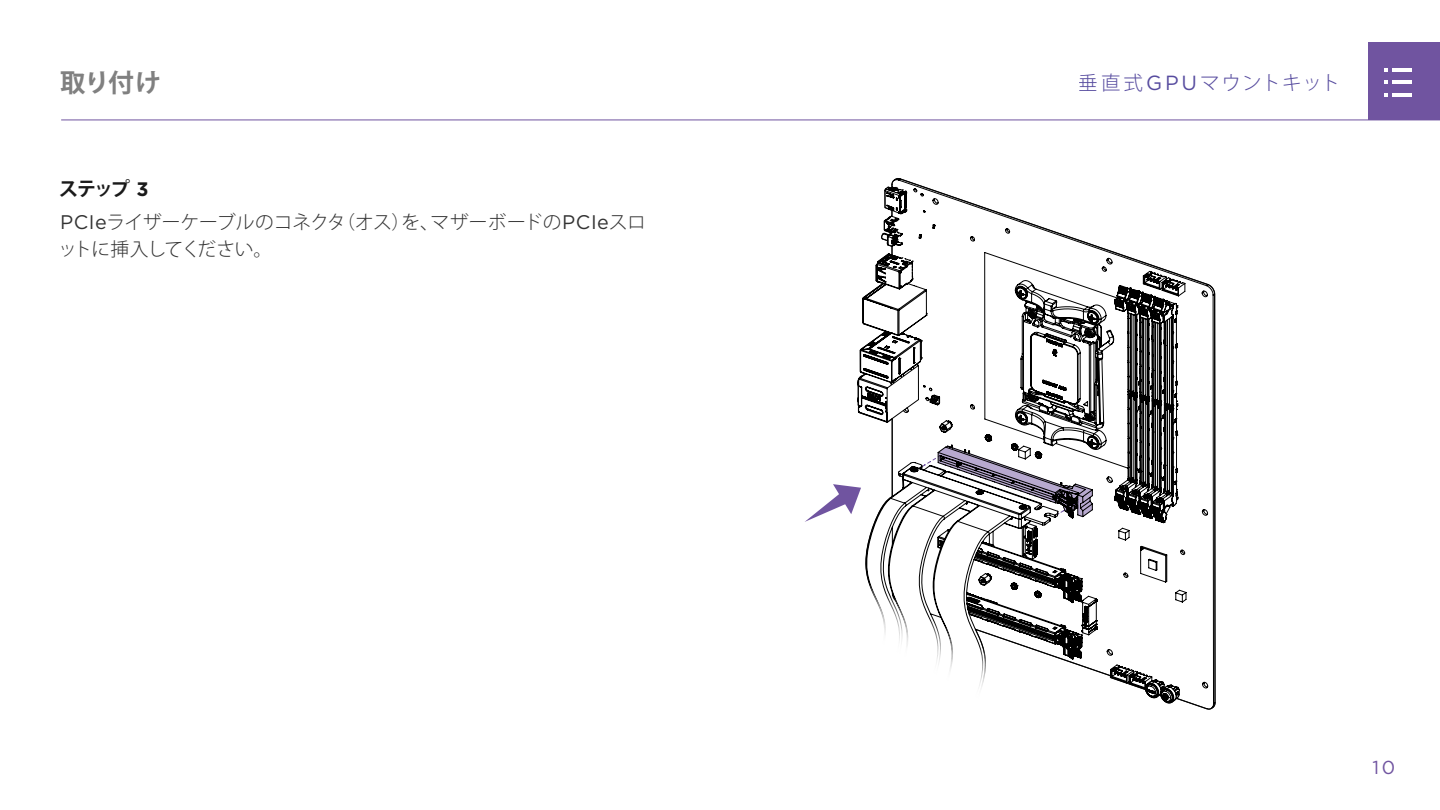
<style>
.page{position:relative;width:1440px;height:810px;background:#fff}
.page>*{position:absolute;margin:0;border:0;box-sizing:border-box;transform-origin:0 0}
.t1{font:700 25.5px "Koz Go Pr 6 N";color:#808080}
.t2{font:300 19.5px "Koz Go Pr 6 N";letter-spacing:.065em;color:#2d1f87}
.t3{font:700 19.5px "Koz Go Pr 6 N";color:#1a1a1a}
.t4{font:300 18.75px/27px "Koz Go Pr 6 N";letter-spacing:-.01em;color:#333}
.t5{font:18.75px "Gotham";color:#7054a0}
.s1{font-family:"Gotham"}
.s2{font-family:"Gotham";font-weight:400;font-size:19.73px}
.s3{font-family:"Gotham";font-weight:400;font-size:20.48px}
</style>
<div class="page">
<hr style="left:61px;top:120px;width:1379px;height:1px;background:#7054a0">
<div style="left:1369px;top:43px;width:71px;height:77px;background:#7054a0"></div>
<svg style="left:1384px;top:68px;width:4px;height:3px"></svg>
<hr style="left:1392px;top:68px;width:20px;height:3px;background:#fff">
<svg style="left:1384px;top:81px;width:4px;height:3px"></svg>
<hr style="left:1392px;top:81px;width:20px;height:3px;background:#fff">
<svg style="left:1384px;top:93px;width:4px;height:4px"></svg>
<hr style="left:1392px;top:93px;width:20px;height:4px;background:#fff">
<svg style="left:736px;top:119px;width:570px;height:591px"></svg>
<h1 class="t1" style="left:60px;top:68px;width:102px">取り付け</h1>
<p class="t3" style="left:59px;top:178px;width:91px">ステップ <span class="s1">3</span></p>
<p class="t4" style="left:58px;top:209px;width:589px"><span class="s2">PCIe</span>ライザーケーブルのコネクタ（オス）を、マザーボードの<span class="s2">PCIe</span>スロットに挿入してください。</p>
<p class="t2" style="left:1079px;top:71px;width:263px">垂直式<span class="s3">GPU</span>マウントキット</p>
<p class="t5" style="left:1372px;top:755px;width:24px">10</p>
</div>
